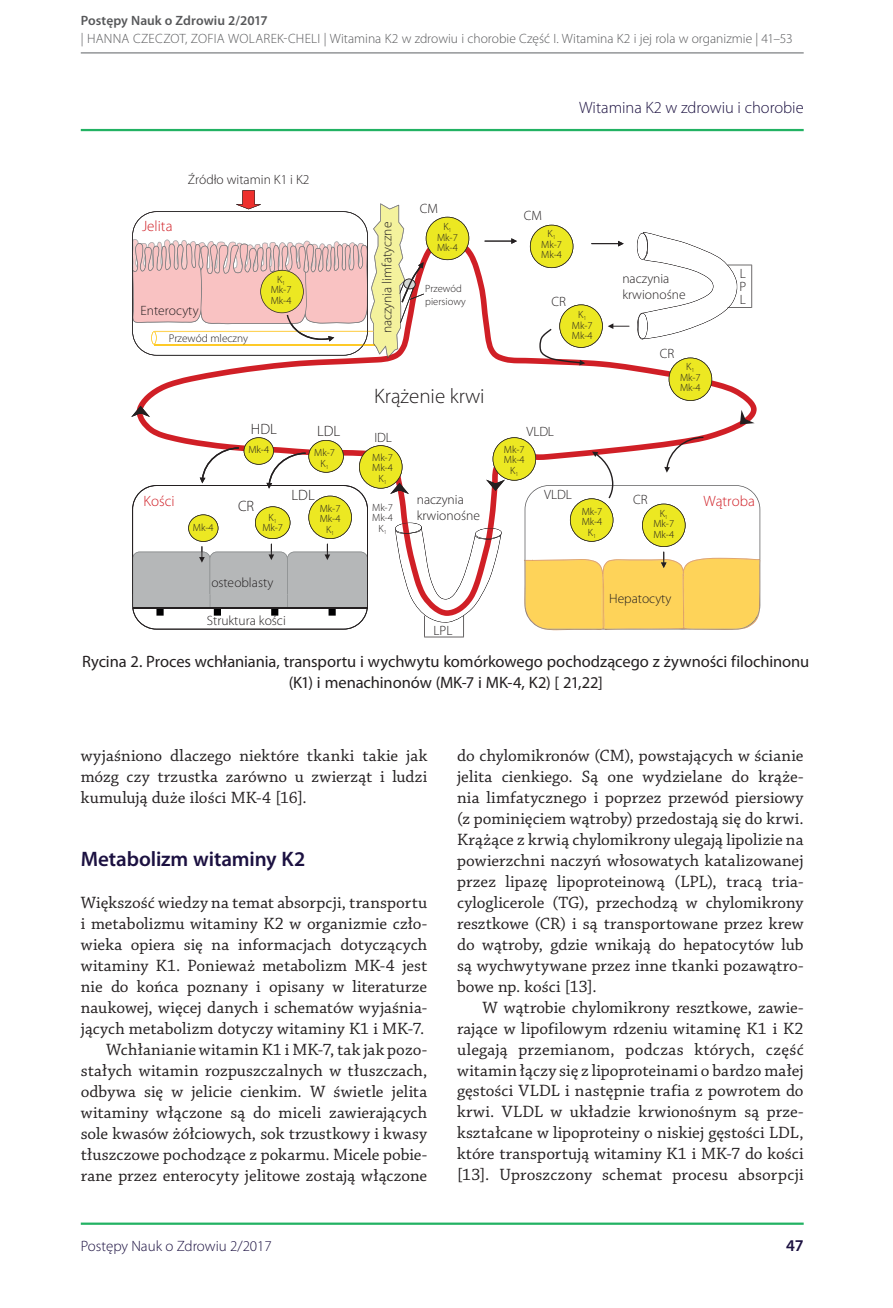
<style>
.page{position:relative;width:893px;height:1308px;background:#fff}
.page>*{position:absolute;margin:0;border:0;box-sizing:border-box;transform-origin:0 0}
.t1{font:600 21px "Myriad Pro";letter-spacing:-.005em;color:#1c1141}
.t2{font:300 21px "Myriad Pro";color:#231f20}
.t3{font:17.25px/21px "Chaparral Pro";letter-spacing:.005em;color:#231f20;text-align:justify}
.t4{font:16.5px/21px "Myriad Pro";letter-spacing:-.005em;color:#231f20;text-align:center}
.t5{font:300 16.5px "Myriad Pro";color:#1c1141}
.t6{font:600 16.5px "Myriad Pro";color:#1c1141}
.t7{font:300 15px "Myriad Pro";color:#1c1141}
.t8{font:300 15px "Myriad Pro";color:#d01f26}
.t9{font:300 15px "Myriad Pro";color:#231f20}
.t10{font:300 13.5px/13.4px "Myriad Pro";color:#231f20}
.t11{font:300 13.5px/18px "Myriad Pro";letter-spacing:.005em;color:#57585a}
.t12{font:300 11.25px "Myriad Pro";color:#231f20}
.t13{font:300 10.5px/10.5px "Myriad Pro";color:#231f20;text-align:center}
.s1{font-weight:600}
.s2{font-style:inherit}
</style>
<div class="page">
<hr style="left:81px;top:129px;width:723px;height:2px;background:#22b263">
<hr style="left:81px;top:1222px;width:723px;height:3px;background:#22b263">
<hr style="left:81px;top:52px;width:723px;height:2px;background:#939598">
<svg style="left:137px;top:236px;width:620px;height:201px"></svg>
<svg style="left:637px;top:232px;width:115px;height:107px"></svg>
<svg style="left:530px;top:225px;width:43px;height:43px"></svg>
<svg style="left:539px;top:304px;width:90px;height:61px"></svg>
<svg style="left:131px;top:406px;width:19px;height:11px"></svg>
<svg style="left:740px;top:410px;width:15px;height:14px"></svg>
<svg style="left:669px;top:358px;width:43px;height:43px"></svg>
<svg style="left:591px;top:241px;width:33px;height:5px"></svg>
<svg style="left:484px;top:238px;width:33px;height:6px"></svg>
<svg style="left:132px;top:190px;width:337px;height:168px"></svg>
<svg style="left:132px;top:437px;width:629px;height:201px"></svg>
<p class="t11" style="left:81px;top:12px;width:713px"><span class="s1">Postępy Nauk o Zdrowiu 2/2017<br></span><span class="s2">|</span> Hanna Czeczot, Zofia Wolarek‑Ch eli | Witamina K2 w zdrowiu i chorobie Część I . Witamina K2 i jej rola w organizmie | 41–53</p>
<p class="t5" style="left:579px;top:98px;width:226px">Witamina K2 w zdrowiu i chorobie</p>
<p class="t10" style="left:188px;top:173px;width:123px">Źródło witamin K1 i K2</p>
<p class="t8" style="left:142px;top:217px;width:32px">Jelita</p>
<p class="t10" style="left:141px;top:304px;width:60px">Enterocyty</p>
<p class="t12" style="left:169px;top:331px;width:81px">Przewód mleczny</p>
<p class="t13" style="left:271px;top:274px;width:22px">K<sub>1<br></sub>Mk-7<br>Mk-4</p>
<p class="t10" style="left:380px;top:333px;width:113px;rotate:-90deg">naczynia limfatyczne</p>
<p class="t10" style="left:420px;top:202px;width:20px">CM</p>
<p class="t13" style="left:437px;top:222px;width:22px">K<sub>1<br></sub>Mk-7<br>Mk-4</p>
<p class="t13" style="left:425px;top:282px;width:42px;line-height:12.6px;text-align:left">Przewód piersiowy</p>
<p class="t10" style="left:524px;top:208px;width:20px">CM</p>
<p class="t13" style="left:541px;top:228px;width:22px">K<sub>1<br></sub>Mk-7<br>Mk-4</p>
<p class="t10" style="left:552px;top:295px;width:16px">CR</p>
<p class="t13" style="left:572px;top:309px;width:22px">K<sub>1<br></sub>Mk-7<br>Mk-4</p>
<p class="t10" style="left:622px;top:270px;width:65px;line-height:16.2px">naczynia krwionośne</p>
<p class="t10" style="left:739px;top:266px;width:8px;text-align:justify">L P L</p>
<p class="t10" style="left:660px;top:347px;width:16px">CR</p>
<p class="t2" style="left:374px;top:383px;width:112px">Krążenie krwi</p>
<p class="t13" style="left:680px;top:361px;width:22px">K<sub>1<br></sub>Mk-7<br>Mk-4</p>
<p class="t9" style="left:251px;top:420px;width:28px">HDL</p>
<p class="t9" style="left:317px;top:422px;width:25px">LDL</p>
<p class="t10" style="left:374px;top:431px;width:19px">IDL</p>
<p class="t10" style="left:526px;top:425px;width:29px">VLDL</p>
<p class="t13" style="left:248px;top:444px;width:22px">Mk-4</p>
<p class="t13" style="left:314px;top:447px;width:22px">Mk-7<br>K<sub>1</sub></p>
<p class="t13" style="left:372px;top:452px;width:22px">Mk-7<br>Mk-4<br>K<sub>1</sub></p>
<p class="t13" style="left:504px;top:444px;width:22px">Mk-7<br>Mk-4<br>K<sub>1</sub></p>
<p class="t10" style="left:544px;top:487px;width:29px">VLDL</p>
<p class="t9" style="left:292px;top:486px;width:25px">LDL</p>
<p class="t10" style="left:633px;top:493px;width:16px">CR</p>
<p class="t10" style="left:417px;top:491px;width:65px;line-height:16.2px">naczynia krwionośne</p>
<p class="t8" style="left:144px;top:492px;width:32px">Kości</p>
<p class="t8" style="left:703px;top:492px;width:53px">Wątroba</p>
<p class="t9" style="left:238px;top:496px;width:18px">CR</p>
<p class="t13" style="left:320px;top:503px;width:22px">Mk-7<br>Mk-4<br>K<sub>1</sub></p>
<p class="t13" style="left:372px;top:502px;width:22px">Mk-7<br>Mk-4<br>K<sub>1</sub></p>
<p class="t13" style="left:582px;top:506px;width:22px">Mk-7<br>Mk-4<br>K<sub>1</sub></p>
<p class="t13" style="left:653px;top:508px;width:22px">K<sub>1<br></sub>Mk-7<br>Mk-4</p>
<p class="t13" style="left:262px;top:512px;width:22px">K<sub>1<br></sub>Mk-7</p>
<p class="t13" style="left:193px;top:523px;width:22px">Mk-4</p>
<p class="t10" style="left:211px;top:575px;width:63px">osteoblasty</p>
<p class="t10" style="left:207px;top:614px;width:80px">Struktura kości</p>
<p class="t10" style="left:433px;top:624px;width:20px">LPL</p>
<p class="t10" style="left:609px;top:591px;width:64px">Hepatocyty</p>
<p class="t4" style="left:82px;top:651px;width:729px">Rycina 2. Proces wchłaniania, transportu i wychwytu komórkowego pochodzącego z żywności filochinonu (K1) i menachinonów (MK‑7 i MK‑4, K2) [ 21,22]</p>
<p class="t3" style="left:81px;top:745px;width:348px">wyjaśniono dlaczego niektóre tkanki takie jak mózg czy trzustka zarówno u zwierząt i ludzi kumulują duże ilości MK‑4 [16].</p>
<p class="t1" style="left:81px;top:845px;width:226px">Metabolizm witaminy K2</p>
<p class="t3" style="left:81px;top:892px;width:348px;text-align:right">Większość wiedzy na temat absorpcji, transportu i metabolizmu witaminy K2 w organizmie czło‑ wieka opiera się na informacjach dotyczących witaminy K1. Ponieważ metabolizm MK‑4 jest nie do końca poznany i opisany w literaturze naukowej, więcej danych i schematów wyjaśnia‑ jących metabolizm dotyczy witaminy K1 i MK‑7.<br>Wchłanianie witamin K1 i MK‑7, tak jak pozo‑ stałych witamin rozpuszczalnych w tłuszczach, odbywa się w jelicie cienkim. W świetle jelita witaminy włączone są do miceli zawierających sole kwasów żółciowych, sok trzustkowy i kwasy tłuszczowe pochodzące z pokarmu. Micele pobie‑ rane przez enterocyty jelitowe zostają włączone</p>
<p class="t3" style="left:457px;top:745px;width:348px">do chylomikronów (CM), powstających w ścianie jelita cienkiego. Są one wydzielane do krąże‑ nia limfatycznego i poprzez przewód piersiowy (z pominięciem wątroby) przedostają się do krwi.<br>Krążące z krwią chylomikrony ulegają lipolizie na powierzchni naczyń włosowatych katalizowanej przez lipazę lipoproteinową (LPL), tracą tria‑ cyloglicerole (TG), przechodzą w chylomikrony resztkowe (CR) i są transportowane przez krew do wątroby, gdzie wnikają do hepatocytów lub są wychwytywane przez inne tkanki pozawątro‑ bowe np. kości [13].</p>
<p class="t3" style="left:457px;top:997px;width:348px;text-indent:26px">W wątrobie chylomikrony resztkowe, zawie‑ rające w lipofilowym rdzeniu witaminę K1 i K2 ulegają przemianom, podczas których, część witamin łączy się z lipoproteinami o bardzo małej gęstości VLDL i następnie trafia z powrotem do krwi. VLDL w układzie krwionośnym są prze‑ kształcane w lipoproteiny o niskiej gęstości LDL, które transportują witaminy K1 i MK‑7 do kości [13]. Uproszczony schemat procesu absorpcji</p>
<p class="t7" style="left:81px;top:1237px;width:193px">Postępy Nauk o Zdrowiu 2/2017</p>
<p class="t6" style="left:786px;top:1235px;width:19px">47</p>
</div>
